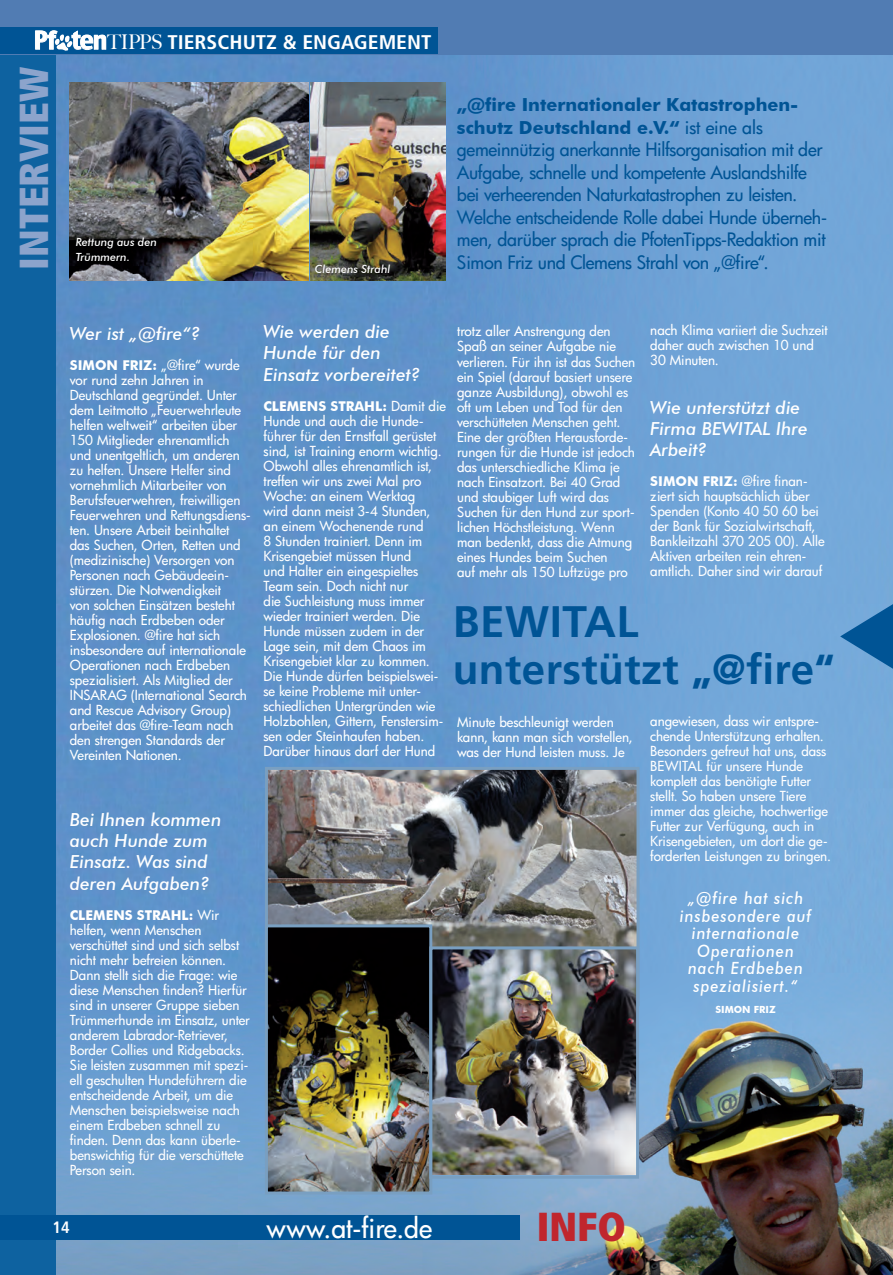
<style>
.page{position:relative;width:893px;height:1275px;background:#fff}
.page>*{position:absolute;margin:0;border:0;box-sizing:border-box;transform-origin:0 0}
.t1{font:700 44.1px "Frutiger LT";letter-spacing:.01em;color:#005495}
.t2{font:700 42px "Frutiger LT";letter-spacing:.01em;color:#005495}
.t3{font:900 condensed 40.5px "Frutiger LT";color:#8ca4cc}
.t4{font:900 condensed 40.5px "Frutiger LT";color:#c0262d}
.t5{font:500 27px "Futura";letter-spacing:-.005em;color:#fff}
.t6{font:700 condensed 19.8px "Frutiger LT";color:#fff;scale:1.09 1}
.t7{font:500 18px/22.5px "Futura";letter-spacing:-.02em;color:#005495}
.t8{font:italic 500 18px/21.5px "Futura BT";color:#fff}
.t9{font:700 18px/22.5px "Futura BT";color:#005495}
.t10{font:italic 500 16.8px/17.5px "Futura BT";letter-spacing:.06em;color:#fff;text-align:center;scale:.91 1}
.t11{font:700 condensed 16.5px "Frutiger LT";color:#fff}
.t12{font:500 13.5px/15px "Futura";letter-spacing:-.005em;color:#fff}
.t13{font:700 13.5px "Futura BT";color:#fff}
.t14{font:italic 500 11.25px/14.2px "Futura BT";color:#fff}
.t15{font:700 9.9px "Futura BT";color:#fff}
.s1{font-family:"Charcoal CY";font-weight:400;font-stretch:normal;font-size:24.3px}
.s2{font-family:"Big Caslon";font-weight:500;font-stretch:normal;font-size:20.4px}
.s3{font-family:"Futura";font-weight:500}
.s4{font-family:"Futura BT";font-weight:700}
</style>
<div class="page">
<img style="left:56px;top:55px;width:836px;height:1220px">
<div style="left:0;top:0;width:56px;height:1275px;background:#0e62a0"></div>
<div style="left:0;top:1215px;width:520px;height:25px;background:#005495"></div>
<div style="left:0;top:0;width:892px;height:55px;background:#517cb3"></div>
<div style="left:0;top:27px;width:437px;height:27px;background:#005495"></div>
<svg style="left:35px;top:30px;width:71px;height:21px"></svg>
<img style="left:310px;top:83px;width:135px;height:197px">
<img style="left:70px;top:83px;width:238px;height:197px">
<img style="left:269px;top:771px;width:366px;height:175px">
<div style="left:265px;top:767px;width:374px;height:239px;border:3px solid #799fc1"></div>
<img style="left:269px;top:928px;width:159px;height:262px">
<div style="left:265px;top:924px;width:167px;height:270px;border:3px solid #799fc1"></div>
<img style="left:433px;top:950px;width:201px;height:225px">
<div style="left:429px;top:946px;width:209px;height:233px;border:3px solid #799fc1"></div>
<svg style="left:839px;top:600px;width:53px;height:73px;background:#4385bc"></svg>
<h3 class="t6" style="left:34px;top:30px;width:365px"><span class="s1">Pf ten</span><span class="s2">TIPPS</span> TIERSCHUTZ &amp; ENGAGEMENT</h3>
<h3 class="t3" style="left:9px;top:270px;width:204px;rotate:-90deg">Interview</h3>
<p class="t14" style="left:76px;top:235px;width:83px">Rettung aus den<br>Trümmern.</p>
<p class="t14" style="left:315px;top:262px;width:77px">Clemens Strahl</p>
<h3 class="t9" style="left:457px;top:93px;width:343px">„@fire I nternationaler Katastrophen&shy;schutz Deutschland e.V.“ <span class="s3">ist eine als</span></h3>
<p class="t7" style="left:457px;top:138px;width:371px">gemeinnützig anerkannte Hilfsorganisation mit der Aufgabe, schnelle und kompetente Auslandshilfe bei verheerenden Naturkatastrophen zu leisten.<br>Welche entscheidende Rolle dabei Hunde überneh&shy;men, darüber sprach die PfotenTipps-Redaktion mit Simon Friz und Clemens Strahl von „@fire“.</p>
<h3 class="t8" style="left:70px;top:322px;width:132px">Wer ist „@fire“?</h3>
<p class="t12" style="left:70px;top:357px;width:182px"><span class="s4">Simon Friz:</span> „@fire“ wurde vor rund zehn Jahren in<br>Deutschland gegründet. Unter dem Leitmotto „Feuerwehrleute helfen weltweit“ arbeiten über<br>150 Mitglieder ehrenamtlich und unentgeltlich, um anderen zu helfen. Unsere Helfer sind vornehmlich Mitarbeiter von<br>Berufsfeuerwehren, freiwilligen<br>Feuerwehren und Rettungsdiens&shy;ten. Unsere Arbeit beinhaltet das Suchen, Orten, Retten und (medizinische) Versorgen von<br>Personen nach Gebäudeein&shy;stürzen. Die Notwendigkeit<br>von solchen Einsätzen besteht häufig nach Erdbeben oder<br>Explosionen. @fire hat sich insbesondere auf internationale<br>Operationen nach Erdbeben spezialisiert. Als Mitglied der<br>INSARAG (International Search and Rescue Advisory Group) arbeitet das @fire-Team nach den strengen Standards der<br>Vereinten Nationen.</p>
<h3 class="t8" style="left:70px;top:808px;width:153px">Bei Ihnen kommen auch Hunde zum<br>Einsatz. Was sind deren Aufgaben?</h3>
<p class="t13" style="left:70px;top:907px;width:151px">Clemens Strahl: <span class="s3">Wir</span></p>
<p class="t12" style="left:70px;top:922px;width:182px">helfen, wenn Menschen verschüttet sind und sich selbst nicht mehr befreien können.<br>Dann stellt sich die Frage: wie diese Menschen finden? Hierfür sind in unserer Gruppe sieben<br>Trümmerhunde im Einsatz, unter anderem Labrador-Retriever,<br>Border Collies und Ridgebacks.<br>Sie leisten zusammen mit spezi&shy;ell geschulten Hundeführern die entscheidende Arbeit, um die<br>Menschen beispielsweise nach einem Erdbeben schnell zu finden. Denn das kann überle&shy;benswichtig für die verschüttete<br>Person sein.</p>
<h3 class="t8" style="left:263px;top:321px;width:158px">Wie werden die<br>Hunde für den<br>Einsatz vorbereitet?</h3>
<p class="t13" style="left:263px;top:398px;width:184px">Clemens Strahl: <span class="s3">Damit die</span></p>
<p class="t12" style="left:263px;top:414px;width:181px">Hunde und auch die Hunde&shy;führer für den Ernstfall gerüstet sind, ist Training enorm wichtig.<br>Obwohl alles ehrenamtlich ist, treffen wir uns zwei Mal pro<br>Woche: an einem Werktag wird dann meist 3-4 Stunden, an einem Wochenende rund<br>8 Stunden trainiert. Denn im<br>Krisengebiet müssen Hund<br>und Halter ein eingespieltes<br>Team sein. Doch nicht nur<br>die Suchleistung muss immer wieder trainiert werden. Die<br>Hunde müssen zudem in der<br>Lage sein, mit dem Chaos im<br>Krisengebiet klar zu kommen.<br>Die Hunde dürfen beispielswei&shy;se keine Probleme mit unter&shy;schiedlichen Untergründen wie<br>Holzbohlen, Gittern, Fenstersim&shy;sen oder Steinhaufen haben.<br>Darüber hinaus darf der Hund</p>
<p class="t12" style="left:457px;top:324px;width:180px">trotz aller Anstrengung den<br>Spaß an seiner Aufgabe nie verlieren. Für ihn ist das Suchen ein Spiel (darauf basiert unsere ganze Ausbildung), obwohl es oft um Leben und Tod für den verschütteten Menschen geht.<br>Eine der größten Herausforde&shy;rungen für die Hunde ist jedoch das unterschiedliche Klima je nach Einsatzort. Bei 40 Grad und staubiger Luft wird das<br>Suchen für den Hund zur sport&shy;lichen Höchstleistung. Wenn man bedenkt, dass die Atmung eines Hundes beim Suchen<br>auf mehr als 150 Luftzüge pro</p>
<p class="t12" style="left:650px;top:322px;width:179px">nach Klima variiert die Suchzeit daher auch zwischen 10 und<br>30 Minuten.</p>
<h3 class="t8" style="left:650px;top:397px;width:159px;line-height:21px">Wie unterstützt die<br>Firma Bewital Ihre<br>Arbeit?</h3>
<p class="t12" style="left:650px;top:473px;width:176px"><span class="s4">Simon Friz:</span> @fire finan&shy;ziert sich hauptsächlich über<br>Spenden (Konto 40 50 60 bei der Bank für Sozialwirtschaft,<br>Bankleitzahl 370 205 00). Alle<br>Aktiven arbeiten rein ehren&shy;amtlich. Daher sind wir darauf</p>
<h1 class="t1" style="left:452px;top:596px;width:187px">Bewital</h1>
<h2 class="t2" style="left:452px;top:644px;width:383px">unterstützt „@fire“</h2>
<p class="t12" style="left:457px;top:714px;width:177px">Minute beschleunigt werden kann, kann man sich vorstellen, was der Hund leisten muss. Je</p>
<p class="t12" style="left:650px;top:713px;width:178px">angewiesen, dass wir entspre&shy;chende Unterstützung erhalten.<br>Besonders gefreut hat uns, dass<br>Bewital</p>
<p class="t12" style="left:650px;top:758px;width:182px;text-indent:56px">für unsere Hunde komplett das benötigte Futter stellt. So haben unsere Tiere immer das gleiche, hochwertige<br>Futter zur Verfügung, auch in<br>Krisengebieten, um dort die ge&shy;forderten Leistungen zu bringen.</p>
<p class="t10" style="left:679px;top:889px;width:146px">„@fire hat sich insbesondere auf internationale<br>Operationen nach Erdbeben spezialisiert.“</p>
<p class="t15" style="left:715px;top:1003px;width:62px">Simon Friz</p>
<p class="t11" style="left:53px;top:1217px;width:19px">14</p>
<h3 class="t5" style="left:266px;top:1210px;width:167px">www.at-fire.de</h3>
<h3 class="t4" style="left:536px;top:1202px;width:91px">Info</h3>
</div>
